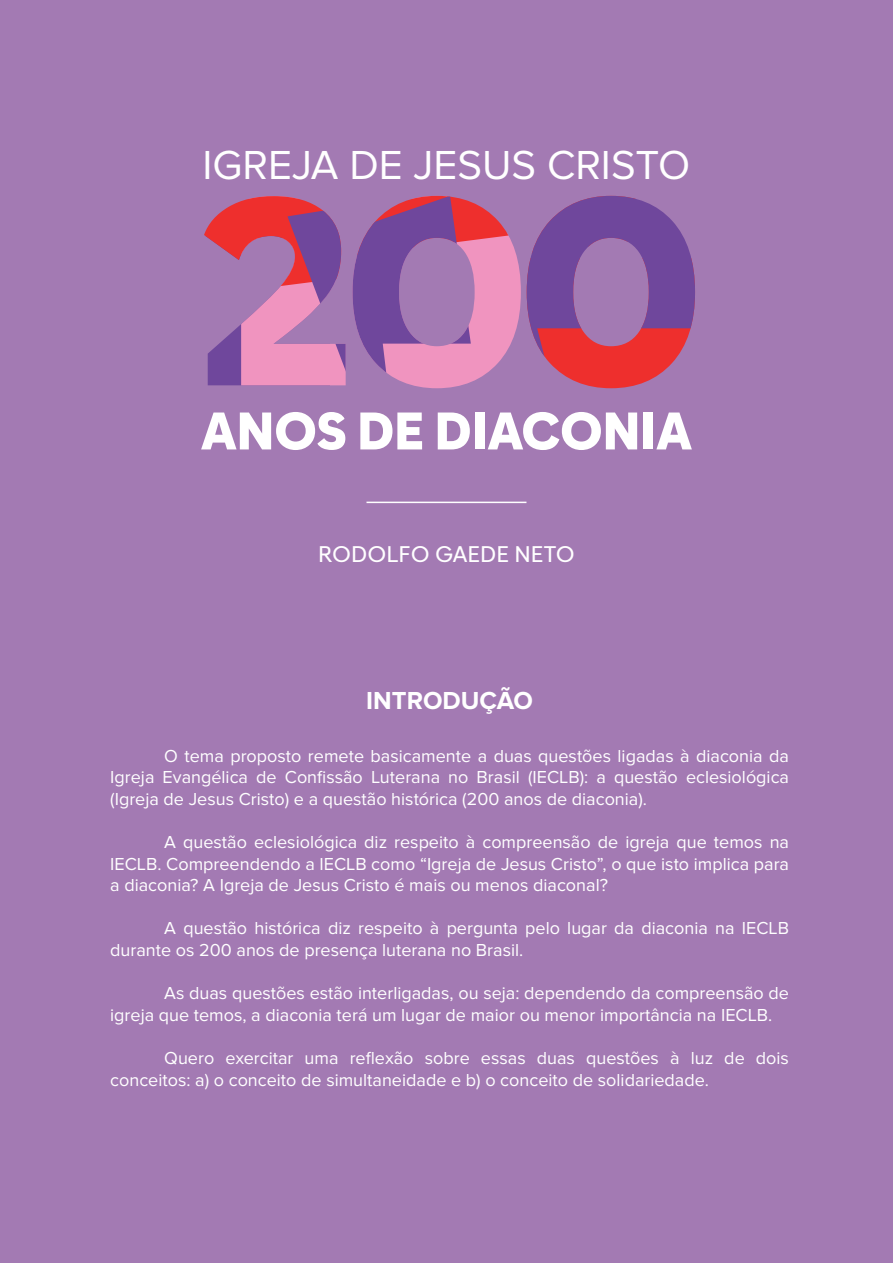
<style>
.page{position:relative;width:893px;height:1263px;background:#a37ab3}
.page>*{position:absolute;margin:0;border:0;box-sizing:border-box;transform-origin:0 0}
.t1{font:900 52.35px "Cadiz";color:#fff}
.t2{font:42px "Proxima Nova";color:#fff}
.t3{font:700 25.5px "Proxima Nova";color:#fff}
.t4{font:500 22.5px "Cadiz";color:#fff}
.t5{font:18px/21.6px "Proxima Nova";color:#fff}
</style>
<div class="page">
<svg style="left:204px;top:196px;width:142px;height:189px"></svg>
<svg style="left:353px;top:196px;width:168px;height:192px"></svg>
<svg style="left:527px;top:196px;width:168px;height:192px"></svg>
<hr style="left:366px;top:502px;width:160px;height:1px;background:#fff">
<h2 class="t2" style="left:203px;top:142px;width:489px">IGREJA DE JESUS CRISTO</h2>
<h1 class="t1" style="left:201px;top:401px;width:492px">ANOS DE DIACONIA</h1>
<p class="t4" style="left:318px;top:541px;width:258px">RODOLFO GAEDE NETO</p>
<h3 class="t3" style="left:366px;top:687px;width:168px">INTRODUÇÃO</h3>
<p class="t5" style="left:110px;top:745px;width:680px;text-align:justify;text-indent:54px">O tema proposto remete basicamente a duas questões ligadas à diaconia da Igreja Evangélica de Confissão Luterana no Brasil (IECLB): a questão eclesiológica (Igreja de Jesus Cristo) e a questão histórica (200 anos de diaconia).</p>
<p class="t5" style="left:110px;top:831px;width:680px;text-align:justify;text-indent:54px">A questão eclesiológica diz respeito à compreensão de igreja que temos na IECLB. Compreendendo a IECLB como “Igreja de Jesus Cristo”, o que isto implica para a diaconia? A Igreja de Jesus Cristo é mais ou menos diaconal?</p>
<p class="t5" style="left:110px;top:917px;width:680px;text-indent:54px">A questão histórica diz respeito à pergunta pelo lugar da diaconia na IECLB durante os 200 anos de presença luterana no Brasil.</p>
<p class="t5" style="left:110px;top:982px;width:680px;text-indent:54px">As duas questões estão interligadas, ou seja: dependendo da compreensão de igreja que temos, a diaconia terá um lugar de maior ou menor importância na IECLB.</p>
<p class="t5" style="left:110px;top:1047px;width:680px;text-indent:54px">Quero exercitar uma reflexão sobre essas duas questões à luz de dois conceitos: a) o conceito de simultaneidade e b) o conceito de solidariedade.</p>
</div>
